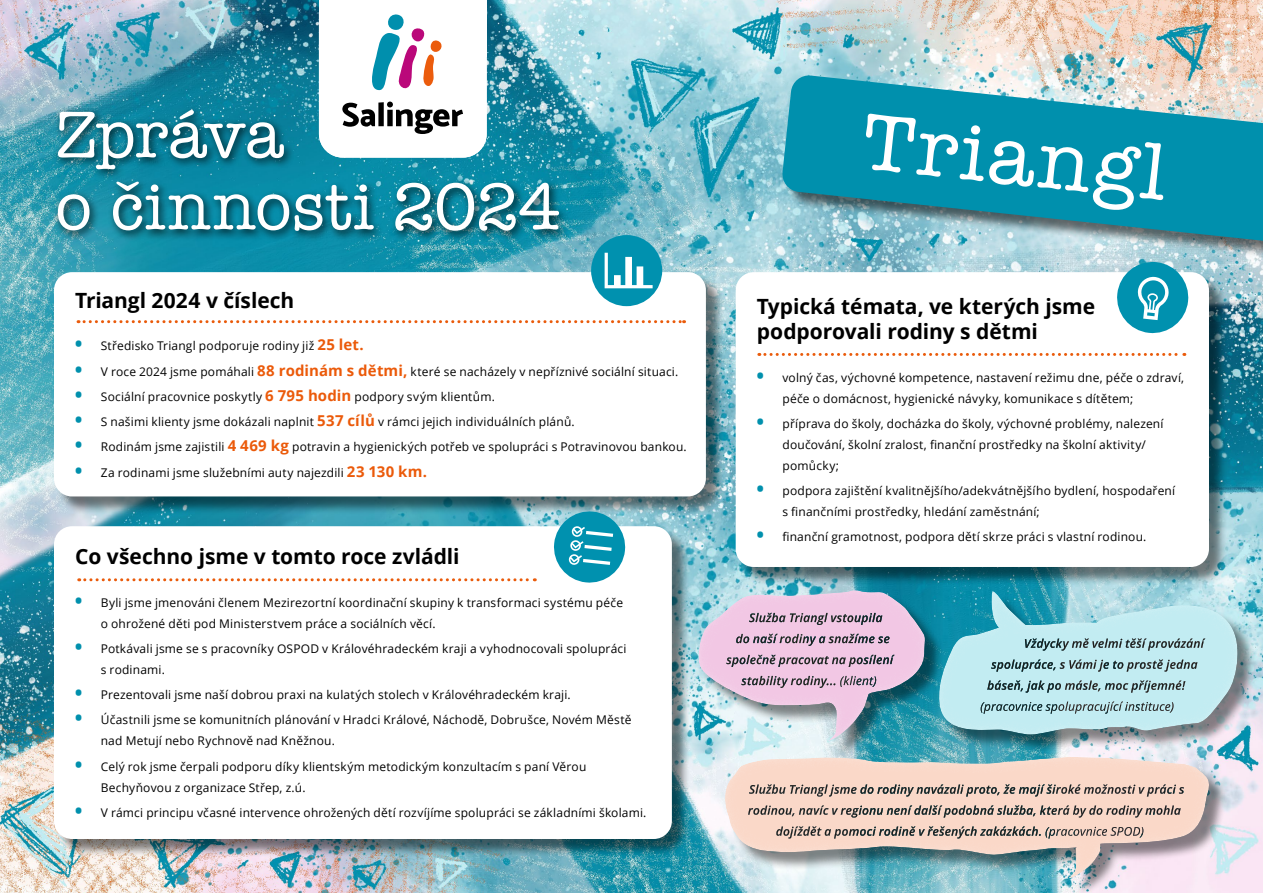
<style>
.page{position:relative;width:1263px;height:893px;background:#fff}
.page>*{position:absolute;margin:0;border:0;box-sizing:border-box;transform-origin:0 0}
.t1{font:82.5px "American Typewriter";color:#fff}
.t2{font:67.5px/72px "American Typewriter";letter-spacing:-.005em;color:#fff}
.t3{font:700 21px/25.5px "Open Sans";letter-spacing:-.005em;color:#000}
.t4{font:12px/21px "Open Sans";letter-spacing:.015em;color:#000}
.s1{font-weight:800;font-size:18px;color:#0090ad}
.s2{font-weight:700;font-size:15px;color:#eb5a0a}
</style>
<div class="page">
<img style="left:0;top:0;width:1263px;height:893px">
<div style="left:728px;top:759px;width:499px;height:134px;background:#000;opacity:.47"></div>
<div style="left:712px;top:746px;width:510px;height:135px;background:#fff;opacity:.33"></div>
<div style="left:942px;top:594px;width:314px;height:159px;background:#000;opacity:.47"></div>
<div style="left:926px;top:578px;width:325px;height:157px;background:#fff;opacity:.33"></div>
<div style="left:56px;top:274px;width:669px;height:241px;background:#000;opacity:.5"></div>
<div style="left:54px;top:272px;width:652px;height:224px;background:#fff;border-radius:18px"></div>
<div style="left:53px;top:105px;width:517px;height:137px;background:#000;opacity:.75"></div>
<div style="left:56px;top:528px;width:635px;height:330px;background:#000;opacity:.5"></div>
<div style="left:54px;top:526px;width:618px;height:313px;background:#fff;border-radius:18px"></div>
<div style="left:738px;top:274px;width:490px;height:312px;background:#000;opacity:.5"></div>
<div style="left:736px;top:272px;width:473px;height:295px;background:#fff;border-radius:18px"></div>
<div style="left:701px;top:593px;width:242px;height:166px;background:#000;opacity:.47"></div>
<div style="left:686px;top:577px;width:253px;height:165px;background:#fff;opacity:.33"></div>
<div style="left:785px;top:78px;width:478px;height:199px;background:#000;opacity:.56"></div>
<svg style="left:781px;top:75px;width:482px;height:184px;background:#40a4b8"></svg>
<svg style="left:759px;top:353px;width:426px;height:3px"></svg>
<svg style="left:79px;top:578px;width:456px;height:3px"></svg>
<svg style="left:78px;top:320px;width:606px;height:3px"></svg>
<svg style="left:319px;top:0;width:168px;height:158px"></svg>
<div style="left:591px;top:235px;width:71px;height:71px;background:#0091af;border-radius:50%"></div>
<svg style="left:605px;top:253px;width:48px;height:35px"></svg>
<svg style="left:552px;top:510px;width:75px;height:73px"></svg>
<svg style="left:1115px;top:260px;width:75px;height:74px"></svg>
<h2 class="t2" style="left:55px;top:96px;width:507px">Zpráva<br>o činnosti 2024</h2>
<h3 class="t3" style="left:75px;top:287px;width:221px">Triangl 2024 v číslech</h3>
<p class="t4" style="left:75px;top:335px;width:290px"><span class="s1">•</span> Středisko Triangl podporuje rodiny již <span class="s2">25 let.</span></p>
<p class="t4" style="left:75px;top:360px;width:605px"><span class="s1">•</span> V roce 2024 jsme pomáhali <span class="s2">88 rodinám s dětmi,</span> které se nacházely v nepříznivé sociální situaci.</p>
<p class="t4" style="left:75px;top:386px;width:421px"><span class="s1">•</span> Sociální pracovnice poskytly <span class="s2">6 795 hodin</span> podpory svým klientům.</p>
<p class="t4" style="left:75px;top:411px;width:501px"><span class="s1">•</span> S našimi klienty jsme dokázali naplnit <span class="s2">537 cílů</span> v rámci jejich individuálních plánů.</p>
<p class="t4" style="left:75px;top:436px;width:613px"><span class="s1">•</span> Rodinám jsme zajistili <span class="s2">4 469 kg</span> potravin a hygienických potřeb ve spolupráci s Potravinovou bankou.</p>
<p class="t4" style="left:75px;top:461px;width:353px"><span class="s1">•</span> Za rodinami jsme služebními auty najezdili <span class="s2">23 130 km.</span></p>
<h3 class="t3" style="left:75px;top:543px;width:386px">Co všechno jsme v tomto roce zvládli</h3>
<p class="t4" style="left:101px;top:591px;width:524px;text-indent:-26px"><span class="s1">•</span> Byli jsme jmenováni členem Mezirezortní koordinační skupiny k transformaci systému péče o ohrožené děti pod Ministerstvem práce a sociálních věcí.</p>
<p class="t4" style="left:101px;top:638px;width:527px;text-indent:-26px"><span class="s1">•</span> Potkávali jsme se s pracovníky OSPOD v Královéhradeckém kraji a vyhodnocovali spolupráci s rodinami.</p>
<p class="t4" style="left:75px;top:684px;width:497px"><span class="s1">•</span> Prezentovali jsme naší dobrou praxi na kulatých stolech v Královéhradeckém kraji.</p>
<p class="t4" style="left:101px;top:709px;width:532px;text-indent:-26px"><span class="s1">•</span> Účastnili jsme se komunitních plánování v Hradci Králové, Náchodě, Dobrušce, Novém Městě nad Metují nebo Rychnově nad Kněžnou.</p>
<p class="t4" style="left:101px;top:755px;width:487px;text-indent:-26px"><span class="s1">•</span> Celý rok jsme čerpali podporu díky klientským metodickým konzultacím s paní Věrou<br>Bechyňovou z organizace Střep, z.ú.</p>
<p class="t4" style="left:75px;top:802px;width:573px"><span class="s1">•</span> V rámci principu včasné intervence ohrožených dětí rozvíjíme spolupráci se základními školami.</p>
<h1 class="t1" style="left:869px;top:78px;width:307px;rotate:6deg">Triangl</h1>
<h3 class="t3" style="left:757px;top:293px;width:340px">Typická témata, ve kterých jsme podporovali rodiny s dětmi</h3>
<p class="t4" style="left:782px;top:366px;width:403px;text-indent:-26px"><span class="s1">•</span> volný čas, výchovné kompetence, nastavení režimu dne, péče o zdraví, péče o domácnost, hygienické návyky, komunikace s dítětem;</p>
<p class="t4" style="left:782px;top:413px;width:383px;text-indent:-26px"><span class="s1">•</span> příprava do školy, docházka do školy, výchovné problémy, nalezení doučování, školní zralost, finanční prostředky na školní aktivity/ pomůcky;</p>
<p class="t4" style="left:782px;top:480px;width:394px;text-indent:-26px"><span class="s1">•</span> podpora zajištění kvalitnějšího/adekvátnějšího bydlení, hospodaření s finančními prostředky, hledání zaměstnání;</p>
<p class="t4" style="left:757px;top:526px;width:391px"><span class="s1">•</span> finanční gramotnost, podpora dětí skrze práci s vlastní rodinou.</p>
</div>
